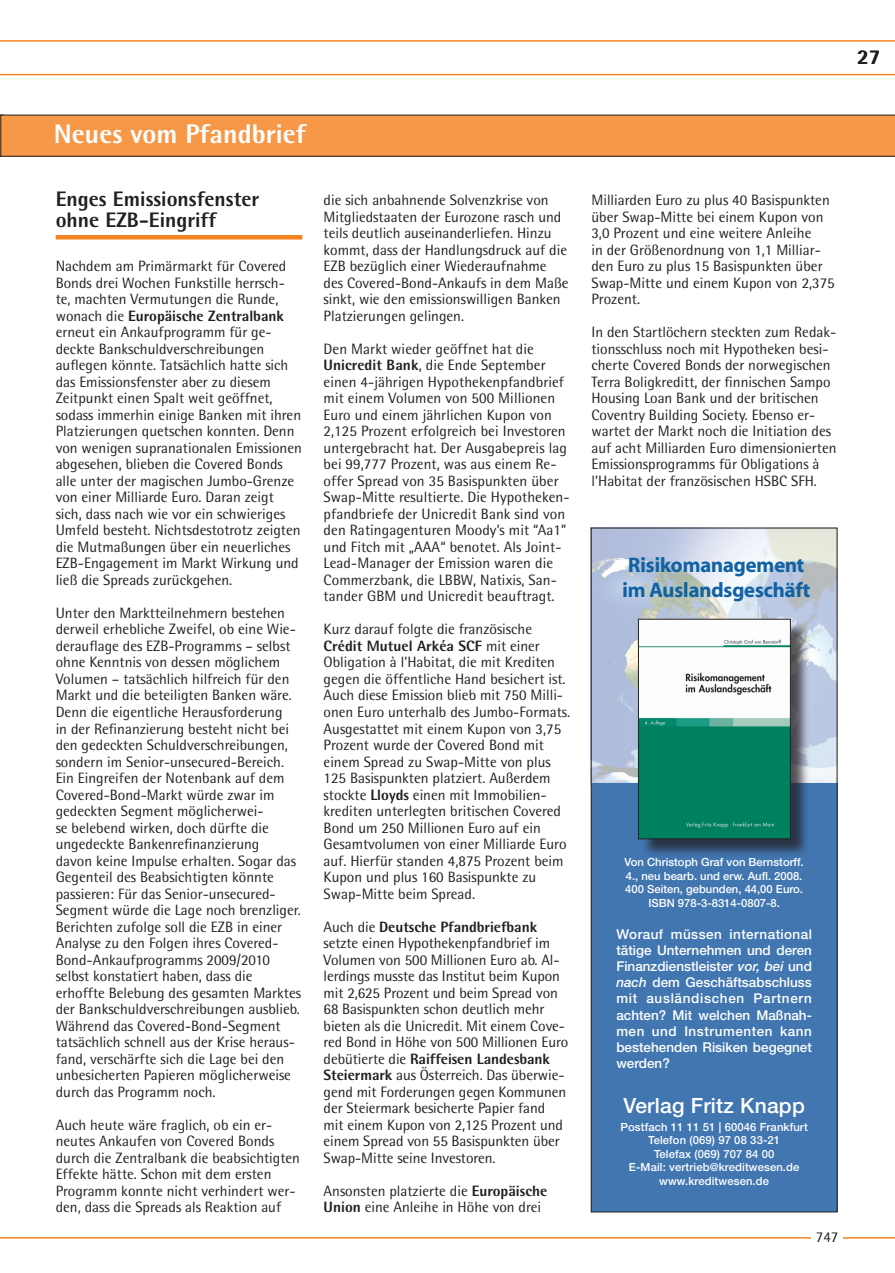
<style>
.page{position:relative;width:895px;height:1273px;background:#fff}
.page>*{position:absolute;margin:0;border:0;box-sizing:border-box;transform-origin:0 0}
.t1{font:800 27px "Rotis Semi Sans";color:#fff}
.t2{font:800 21px/21px "Rotis Semi Sans";color:#231f20}
.t3{font:21px/25.2px "Myriad Headline";color:#1062a3}
.t4{font:500 21px "Helvetica Neue";letter-spacing:.01em;color:#fff}
.t5{font:15px/16.5px "Rotis Semi Sans";color:#231f20}
.t6{font:500 13.5px/16.2px "Helvetica Neue";color:#fff;text-align:justify}
.t7{font:500 11.25px/13.5px "Helvetica Neue";letter-spacing:.01em;color:#fff;text-align:center}
.s1{font-weight:800}
.s2{font-style:italic}
</style>
<div class="page">
<hr style="left:0;top:1237px;width:895px;height:1px;background:#f58220">
<div style="left:811px;top:1218px;width:32px;height:31px;background:#fff"></div>
<svg style="left:0;top:40px;width:895px;height:35px"></svg>
<hr style="left:56px;top:235px;width:246px;height:4px;background:#f58220">
<svg style="left:0;top:115px;width:895px;height:42px;background:#ee9346"></svg>
<img style="left:593px;top:530px;width:242px;height:253px">
<div style="left:591px;top:783px;width:246px;height:429px;background:#4176b1"></div>
<div style="left:641px;top:621px;width:169px;height:237px;background:#231f20;opacity:.75"></div>
<img style="left:640px;top:621px;width:149px;height:216px">
<div style="left:638px;top:619px;width:153px;height:220px;border:1px solid #231f20"></div>
<div style="left:591px;top:528px;width:246px;height:684px;border:1px solid #231f20"></div>
<h2 class="t2" style="left:857px;top:46px;width:25px">27</h2>
<h1 class="t1" style="left:54px;top:117px;width:253px">Neues vom Pfandbrief</h1>
<h2 class="t2" style="left:56px;top:187px;width:205px">Enges Emissionsfenster ohne EZB-Eingriff</h2>
<p class="t5" style="left:56px;top:258px;width:248px">Nachdem am Primärmarkt für Covered Bonds drei Wochen Funkstille herrsch&shy;te, machten Vermutungen die Runde, wonach die <span class="s1">Europäische Zentralbank </span>erneut ein Ankaufprogramm für ge&shy;deckte Bankschuldverschreibungen auflegen könnte. Tatsächlich hatte sich das Emissionsfenster aber zu diesem Zeitpunkt einen Spalt weit geöffnet, sodass immerhin einige Banken mit ihren Platzierungen quetschen konnten. Denn von wenigen supranationalen Emissionen abgesehen, blieben die Covered Bonds alle unter der magischen Jumbo-Grenze von einer Milliarde Euro. Daran zeigt sich, dass nach wie vor ein schwieriges Umfeld besteht. Nichtsdestotrotz zeigten die Mutmaßungen über ein neuerliches EZB-Engagement im Markt Wirkung und ließ die Spreads zurückgehen.</p>
<p class="t5" style="left:56px;top:604px;width:247px">Unter den Marktteilnehmern bestehen derweil erhebliche Zweifel, ob eine Wie&shy;derauflage des EZB-Programms – selbst ohne Kenntnis von dessen möglichem Volumen – tatsächlich hilfreich für den Markt und die beteiligten Banken wäre.<br>Denn die eigentliche Herausforderung<br>in der Refinanzierung besteht nicht bei den gedeckten Schuldverschreibungen, sondern im Senior-unsecured-Bereich.<br>Ein Eingreifen der Notenbank auf dem Covered-Bond-Markt würde zwar im gedeckten Segment möglicherwei-<br>se belebend wirken, doch dürfte die ungedeckte Bankenrefinanzierung<br>davon keine Impulse erhalten. Sogar das Gegenteil des Beabsichtigten könnte passieren: Für das Senior-unsecured-Segment würde die Lage noch brenzliger.<br>Berichten zufolge soll die EZB in einer Analyse zu den Folgen ihres Covered-Bond-Ankaufprogramms 2009/2010 selbst konstatiert haben, dass die erhoffte Belebung des gesamten Marktes der Bankschuldverschreibungen ausblieb.<br>Während das Covered-Bond-Segment tatsächlich schnell aus der Krise heraus&shy;fand, verschärfte sich die Lage bei den unbesicherten Papieren möglicherweise durch das Programm noch.</p>
<p class="t5" style="left:56px;top:1116px;width:246px">Auch heute wäre fraglich, ob ein er&shy;neutes Ankaufen von Covered Bonds durch die Zentralbank die beabsichtigten Effekte hätte. Schon mit dem ersten Programm konnte nicht verhindert wer&shy;den, dass die Spreads als Reaktion auf</p>
<p class="t5" style="left:324px;top:192px;width:246px">die sich anbahnende Solvenzkrise von Mitgliedstaaten der Eurozone rasch und teils deutlich auseinanderliefen. Hinzu kommt, dass der Handlungsdruck auf die EZB bezüglich einer Wiederaufnahme des Covered-Bond-Ankaufs in dem Maße sinkt, wie den emissionswilligen Banken Platzierungen gelingen.</p>
<p class="t5" style="left:324px;top:340px;width:247px">Den Markt wieder geöffnet hat die <span class="s1">Unicredit Bank</span>, die Ende September einen 4-jährigen Hypothekenpfandbrief mit einem Volumen von 500 Millionen Euro und einem jährlichen Kupon von 2,125 Prozent erfolgreich bei Investoren untergebracht hat. Der Ausgabepreis lag bei 99,777 Prozent, was aus einem Re&shy;offer Spread von 35 Basispunkten über Swap-Mitte resultierte. Die Hypotheken&shy;pfandbriefe der Unicredit Bank sind von den Ratingagenturen Moody’s mit “Aa1” und Fitch mit „AAA“ benotet. Als Joint-Lead-Manager der Emission waren die Commerzbank, die LBBW, Natixis, San&shy;tander GBM und Unicredit beauftragt.</p>
<p class="t5" style="left:324px;top:621px;width:248px">Kurz darauf folgte die französische <span class="s1">Crédit Mutuel Arkéa SCF</span> mit einer Obligation à l’Habitat, die mit Krediten gegen die öffentliche Hand besichert ist.<br>Auch diese Emission blieb mit 750 Milli&shy;onen Euro unterhalb des Jumbo-Formats.<br>Ausgestattet mit einem Kupon von 3,75<br>Prozent wurde der Covered Bond mit einem Spread zu Swap-Mitte von plus 125 Basispunkten platziert. Außerdem stockte <span class="s1">Lloyds</span> einen mit Immobilien&shy;krediten unterlegten britischen Covered Bond um 250 Millionen Euro auf ein Gesamtvolumen von einer Milliarde Euro auf. Hierfür standen 4,875 Prozent beim Kupon und plus 160 Basispunkte zu Swap-Mitte beim Spread.</p>
<p class="t5" style="left:324px;top:918px;width:246px">Auch die <span class="s1">Deutsche Pfandbriefbank </span>setzte einen Hypothekenpfandbrief im Volumen von 500 Millionen Euro ab. Al&shy;lerdings musste das Institut beim Kupon mit 2,625 Prozent und beim Spread von 68 Basispunkten schon deutlich mehr bieten als die Unicredit. Mit einem Cove&shy;red Bond in Höhe von 500 Millionen Euro debütierte die <span class="s1">Raiffeisen Landesbank Steiermark</span> aus Österreich. Das überwie&shy;gend mit Forderungen gegen Kommunen der Steiermark besicherte Papier fand mit einem Kupon von 2,125 Prozent und einem Spread von 55 Basispunkten über Swap-Mitte seine Investoren.</p>
<p class="t5" style="left:324px;top:1182px;width:225px">Ansonsten platzierte die <span class="s1">Europäische<br>Union</span> eine Anleihe in Höhe von drei</p>
<p class="t5" style="left:591px;top:192px;width:245px">Milliarden Euro zu plus 40 Basispunkten über Swap-Mitte bei einem Kupon von 3,0 Prozent und eine weitere Anleihe<br>in der Größenordnung von 1,1 Milliar&shy;den Euro zu plus 15 Basispunkten über Swap-Mitte und einem Kupon von 2,375<br>Prozent.</p>
<p class="t5" style="left:591px;top:324px;width:247px">In den Startlöchern steckten zum Redak&shy;tionsschluss noch mit Hypotheken besi&shy;cherte Covered Bonds der norwegischen Terra Boligkreditt, der finnischen Sampo Housing Loan Bank und der britischen Coventry Building Society. Ebenso er&shy;wartet der Markt noch die Initiation des auf acht Milliarden Euro dimensionierten Emissionsprogramms für Obligations à l’Habitat der französischen HSBC SFH.</p>
<h2 class="t3" style="left:622px;top:553px;width:189px">Risikomanagement im Auslandsgeschäft</h2>
<p class="t7" style="left:625px;top:855px;width:181px">Von Christoph Graf von Bernstorff.<br>4., neu bearb. und erw. Aufl. 2008.<br>400 Seiten, gebunden, 44,00 Euro.<br>ISBN 978-3-8314-0807-8.</p>
<p class="t6" style="left:616px;top:925px;width:197px">Worauf müssen international tätige Unternehmen und deren Finanzdienstleister <span class="s2">vor, bei</span> und <span class="s2">nach</span> dem Geschäftsabschluss mit ausländischen Partnern achten? Mit welchen Maßnah&shy;men und Instrumenten kann bestehenden Risiken begegnet werden?</p>
<h2 class="t4" style="left:623px;top:1093px;width:183px">Verlag Fritz Knapp</h2>
<p class="t7" style="left:621px;top:1120px;width:189px">Postfach 11 11 51 | 60046 Frankfurt<br>Telefon (069) 97 08 33-21<br>Telefax (069) 707 84 00<br>E-Mail: vertrieb@kreditwesen.de www.kreditwesen.de</p>
<p class="t5" style="left:816px;top:1228px;width:24px">747</p>
</div>
